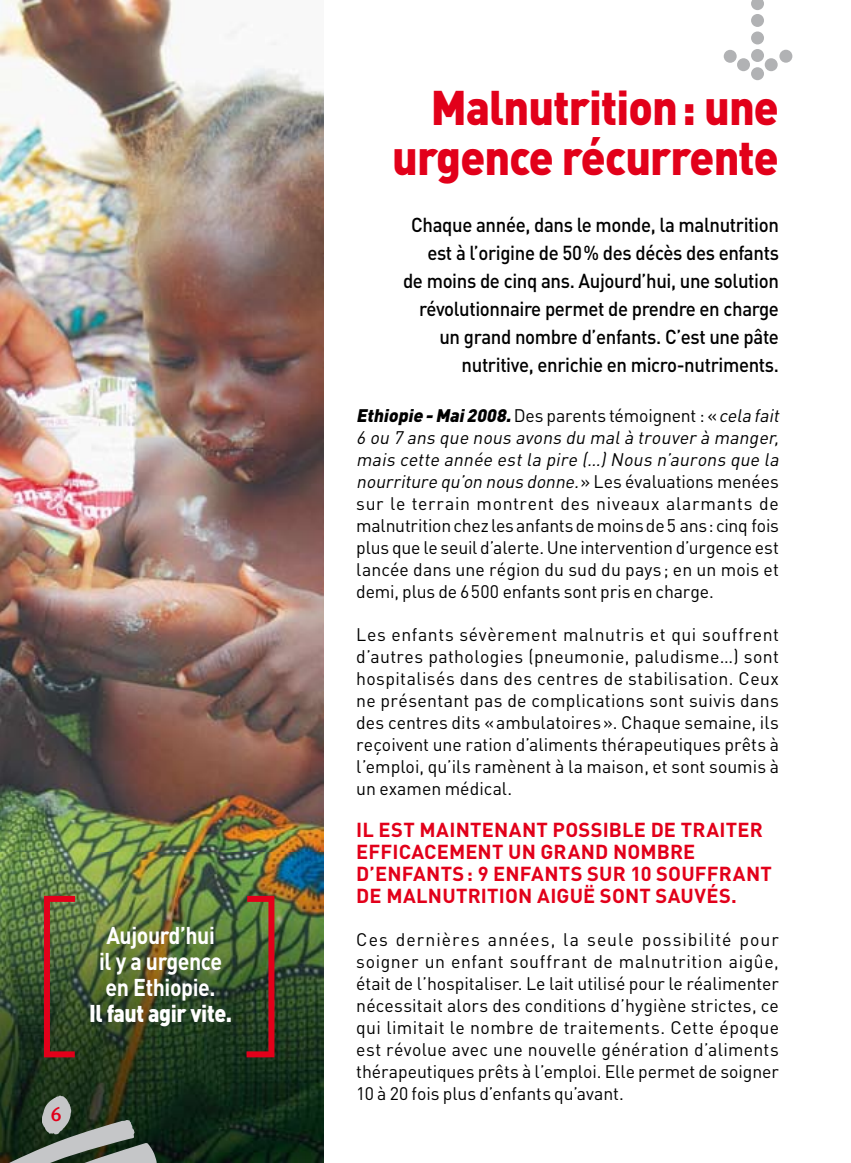
<style>
.page{position:relative;width:851px;height:1163px;background:#fff}
.page>*{position:absolute;margin:0;border:0;box-sizing:border-box;transform-origin:0 0}
.t1{font:900 48px/50px "DIN";letter-spacing:-.02em;color:#e2001a;text-align:right;scale:.93 1}
.t2{font:700 24px/26px "DIN";letter-spacing:-.02em;color:#fff;scale:.89 1}
.t3{font:900 24px "DIN";letter-spacing:-.02em;color:#fff;scale:.89 1}
.t4{font:500 20px/28px "DIN";letter-spacing:-.02em;color:#000;text-align:right;scale:.93 1}
.t5{font:700 20px/22px "DIN";letter-spacing:.01em;color:#e2001a}
.t6{font:500 20px "Meta Plus";color:#e2001a}
.t7{font:18px/22px "DIN";color:#000;text-align:justify}
.s1{font-weight:900;font-style:italic}
.s2{font-style:italic}
</style>
<div class="page">
<img style="left:0;top:0;width:323px;height:1162px">
<svg style="left:751px;top:0;width:12px;height:10px"></svg>
<div style="left:751px;top:14px;width:12px;height:13px;background:#b1b2b4;border-radius:50%"></div>
<div style="left:751px;top:31px;width:12px;height:13px;background:#b1b2b4;border-radius:50%"></div>
<div style="left:751px;top:49px;width:12px;height:13px;background:#b1b2b4;border-radius:50%"></div>
<div style="left:751px;top:67px;width:12px;height:13px;background:#b1b2b4;border-radius:50%"></div>
<div style="left:764px;top:58px;width:13px;height:13px;background:#b1b2b4;border-radius:50%"></div>
<div style="left:723px;top:50px;width:13px;height:13px;background:#b1b2b4;border-radius:50%"></div>
<div style="left:779px;top:50px;width:13px;height:13px;background:#b1b2b4;border-radius:50%"></div>
<div style="left:737px;top:58px;width:12px;height:13px;background:#b1b2b4;border-radius:50%"></div>
<svg style="left:44px;top:895px;width:31px;height:162px;background:#69442d"></svg>
<svg style="left:246px;top:895px;width:28px;height:162px;background:#624128"></svg>
<svg style="left:0;top:1095px;width:157px;height:67px;background:#4f5c4f"></svg>
<h2 class="t2" style="left:99px;top:920px;width:139px">AUJOURD’HUI<br>IL Y A URGENCE<br>EN ETHIOPIE.</h2>
<h2 class="t3" style="left:89px;top:996px;width:162px">Il faut agir vite.</h2>
<p class="t6" style="left:51px;top:1101px;width:12px">6</p>
<h1 class="t1" style="left:392px;top:80px;width:417px">Malnutrition : une urgence récurrente</h1>
<p class="t4" style="left:403px;top:209px;width:405px">Chaque année, dans le monde, la malnutrition est à l’origine de 50 % des décès des enfants de moins de cinq ans. Aujourd’hui, une solution révolutionnaire permet de prendre en charge un grand nombre d’enfants. C’est une pâte nutritive, enrichie en micro-nutriments.</p>
<p class="t7" style="left:356px;top:404px;width:428px;text-align:left"><span class="s1">Ethiopie -Mai2008.</span>D e s p a re n t s t é m o i g n e n t : « <span class="s2">cela fait 6 ou 7 ans que nous avons du malà trouver à manger, mais cette année estla pire (…)Nous n’aurons que la nourriture qu’on nous donne.</span>» Le s éva l u a t i o n s m e n é e s sur le terrain montrent des niveaux alarmants de malnutrition chez les anfants de moins de 5 ans : cinq fois plus que le seuil d’alerte. Une intervention d’urgence est lancée dans une région du sud du pays ; en un mois et demi, plus de 6 500 enfants sont pris en charge.</p>
<p class="t7" style="left:356px;top:623px;width:424px">Les enfants sévèrement malnutris et qui souffrent d’autres pathologies (pneumonie, paludisme…) sont hospitalisés dans des centres de stabilisation. Ceux ne présentant pas de complications sont suivis dans des centres dits « ambulatoires ». Chaque semaine, ils reçoivent une ration d’aliments thérapeutiques prêts à l’emploi, qu’ils ramènent à la maison, et sont soumis à un examen médical.</p>
<p class="t5" style="left:356px;top:818px;width:417px">IL EST MAINTENANT POSSIBLE DE TRAITER EFFICACEMENT UN GRAND NOMBRE D’ENFANTS : 9 ENFANTS SUR 10 SOUFFRANT DE MALNUTRITION AIGUË SONT SAUVÉS.</p>
<p class="t7" style="left:356px;top:928px;width:424px">Ces dernières années, la seule possibilité pour soigner un enfant souffrant de malnutrition aigûe, était de l’hospitaliser. Le lait utilisé pour le réalimenter nécessitait alors des conditions d’hygiène strictes, ce qui limitait le nombre de traitements. Cette époque est révolue avec une nouvelle génération d’aliments thérapeutiques prêts à l’emploi. Elle permet de soigner 10 à 20 fois plus d’enfants qu’avant.</p>
</div>
